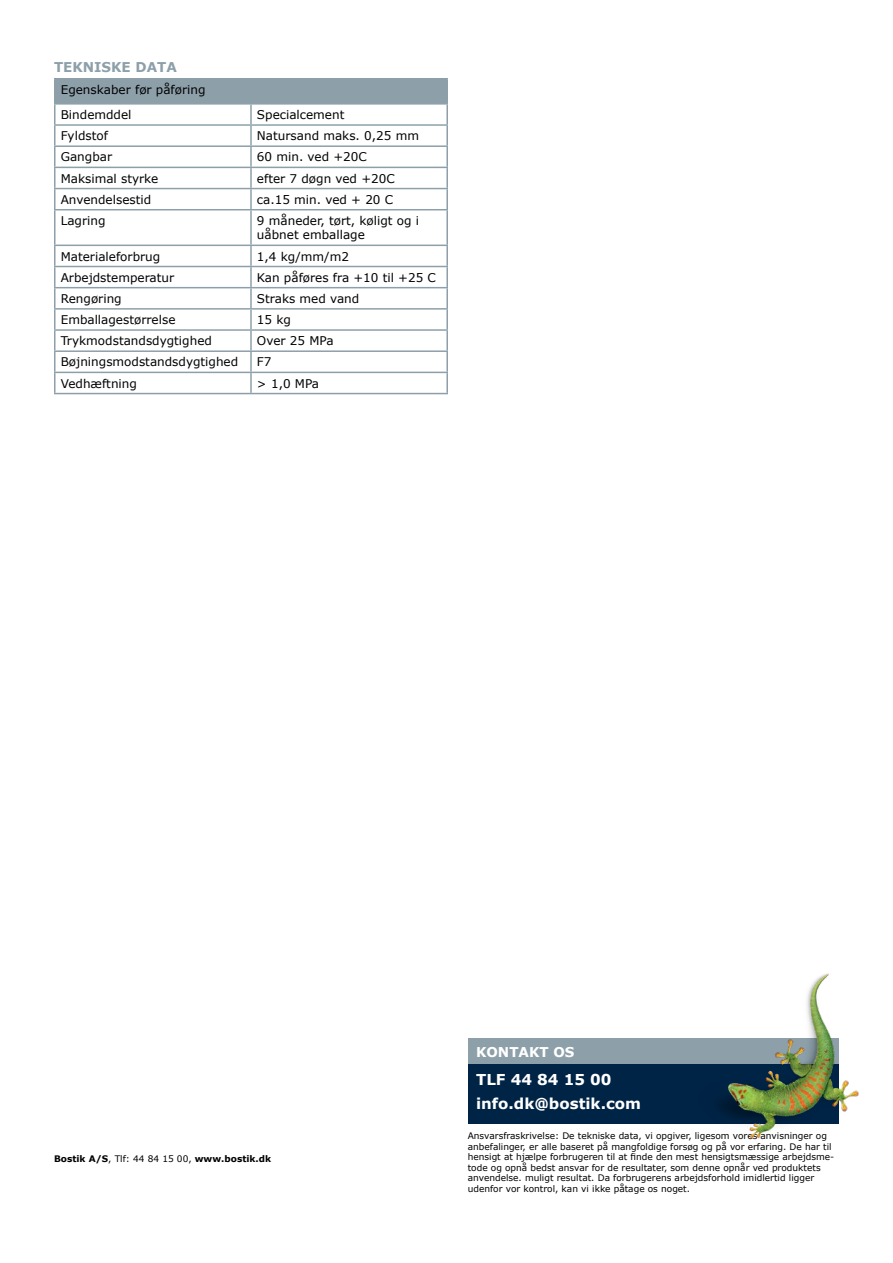
<style>
.page{position:relative;width:893px;height:1263px;background:#fff}
.page>*{position:absolute;margin:0;border:0;box-sizing:border-box;transform-origin:0 0}
.t1{font:700 15px/24px "Verdana";color:#fff}
.t2{font:700 13.5px "Verdana";color:#8da0aa}
.t3{font:700 13.5px "Verdana";color:#fff}
.t4{font:12px/25px "Verdana";color:#000}
.t5{font:9px/10.5px "Verdana";color:#000}
.t6{font:700 9px "Verdana";color:#000}
.s1{font-weight:400}
</style>
<div class="page">
<hr style="left:54px;top:147px;width:2px;height:20px;background:#8da0aa">
<hr style="left:54px;top:168px;width:2px;height:20px;background:#8da0aa">
<hr style="left:54px;top:189px;width:2px;height:20px;background:#8da0aa">
<hr style="left:54px;top:210px;width:2px;height:35px;background:#8da0aa">
<hr style="left:54px;top:246px;width:2px;height:20px;background:#8da0aa">
<hr style="left:54px;top:267px;width:2px;height:20px;background:#8da0aa">
<hr style="left:54px;top:288px;width:2px;height:20px;background:#8da0aa">
<svg style="left:54px;top:310px;width:2px;height:40px"></svg>
<hr style="left:54px;top:352px;width:2px;height:20px;background:#8da0aa">
<hr style="left:54px;top:373px;width:2px;height:20px;background:#8da0aa">
<hr style="left:54px;top:78px;width:197px;height:2px;background:#8da0aa">
<hr style="left:251px;top:78px;width:197px;height:2px;background:#8da0aa">
<hr style="left:54px;top:145px;width:197px;height:2px;background:#8da0aa">
<hr style="left:251px;top:145px;width:197px;height:2px;background:#8da0aa">
<hr style="left:54px;top:167px;width:197px;height:1px;background:#8da0aa">
<hr style="left:251px;top:167px;width:197px;height:1px;background:#8da0aa">
<hr style="left:54px;top:188px;width:197px;height:1px;background:#8da0aa">
<hr style="left:251px;top:188px;width:197px;height:1px;background:#8da0aa">
<hr style="left:54px;top:209px;width:197px;height:1px;background:#8da0aa">
<hr style="left:251px;top:209px;width:197px;height:1px;background:#8da0aa">
<hr style="left:54px;top:245px;width:197px;height:1px;background:#8da0aa">
<hr style="left:251px;top:245px;width:197px;height:1px;background:#8da0aa">
<hr style="left:54px;top:266px;width:197px;height:1px;background:#8da0aa">
<hr style="left:251px;top:266px;width:197px;height:1px;background:#8da0aa">
<hr style="left:54px;top:287px;width:197px;height:1px;background:#8da0aa">
<hr style="left:251px;top:287px;width:197px;height:1px;background:#8da0aa">
<hr style="left:54px;top:308px;width:197px;height:2px;background:#8da0aa">
<hr style="left:251px;top:308px;width:197px;height:2px;background:#8da0aa">
<hr style="left:54px;top:329px;width:197px;height:2px;background:#8da0aa">
<hr style="left:251px;top:329px;width:197px;height:2px;background:#8da0aa">
<hr style="left:54px;top:350px;width:197px;height:2px;background:#8da0aa">
<hr style="left:251px;top:350px;width:197px;height:2px;background:#8da0aa">
<hr style="left:54px;top:372px;width:197px;height:1px;background:#8da0aa">
<hr style="left:251px;top:372px;width:197px;height:1px;background:#8da0aa">
<hr style="left:54px;top:393px;width:197px;height:1px;background:#8da0aa">
<hr style="left:251px;top:393px;width:197px;height:1px;background:#8da0aa">
<svg style="left:54px;top:79px;width:394px;height:66px"></svg>
<hr style="left:250px;top:147px;width:2px;height:20px;background:#8da0aa">
<hr style="left:446px;top:147px;width:2px;height:20px;background:#8da0aa">
<hr style="left:250px;top:168px;width:2px;height:20px;background:#8da0aa">
<hr style="left:446px;top:168px;width:2px;height:20px;background:#8da0aa">
<hr style="left:250px;top:189px;width:2px;height:20px;background:#8da0aa">
<hr style="left:446px;top:189px;width:2px;height:20px;background:#8da0aa">
<hr style="left:250px;top:210px;width:2px;height:35px;background:#8da0aa">
<hr style="left:446px;top:210px;width:2px;height:35px;background:#8da0aa">
<hr style="left:250px;top:246px;width:2px;height:20px;background:#8da0aa">
<hr style="left:446px;top:246px;width:2px;height:20px;background:#8da0aa">
<hr style="left:250px;top:267px;width:2px;height:20px;background:#8da0aa">
<hr style="left:446px;top:267px;width:2px;height:20px;background:#8da0aa">
<hr style="left:250px;top:288px;width:2px;height:20px;background:#8da0aa">
<hr style="left:446px;top:288px;width:2px;height:20px;background:#8da0aa">
<svg style="left:250px;top:310px;width:2px;height:40px"></svg>
<svg style="left:446px;top:310px;width:2px;height:40px"></svg>
<hr style="left:250px;top:352px;width:2px;height:20px;background:#8da0aa">
<hr style="left:446px;top:352px;width:2px;height:20px;background:#8da0aa">
<hr style="left:250px;top:373px;width:2px;height:20px;background:#8da0aa">
<hr style="left:446px;top:373px;width:2px;height:20px;background:#8da0aa">
<div style="left:469px;top:1063px;width:370px;height:61px;background:#002446"></div>
<div style="left:469px;top:1038px;width:370px;height:26px;background:#8da0aa"></div>
<img style="left:719px;top:973px;width:140px;height:166px">
<p class="t2" style="left:54px;top:58px;width:124px">TEKNISKE DATA</p>
<p class="t4" style="left:61px;top:77px;width:146px">Egenskaber før påføring<br>Bindemddel</p>
<p class="t4" style="left:257px;top:102px;width:89px">Specialcement</p>
<p class="t4" style="left:61px;top:123px;width:49px">Fyldstof</p>
<p class="t4" style="left:257px;top:123px;width:164px">Natursand maks. 0,25 mm</p>
<p class="t4" style="left:61px;top:144px;width:53px">Gangbar</p>
<p class="t4" style="left:257px;top:144px;width:111px">60 min. ved +20C</p>
<p class="t4" style="left:61px;top:166px;width:99px">Maksimal styrke</p>
<p class="t4" style="left:257px;top:166px;width:139px">efter 7 døgn ved +20C</p>
<p class="t4" style="left:61px;top:187px;width:92px">Anvendelsestid</p>
<p class="t4" style="left:257px;top:187px;width:138px">ca.15 min. ved + 20 C</p>
<p class="t4" style="left:61px;top:208px;width:46px">Lagring</p>
<p class="t4" style="left:257px;top:213px;width:164px;line-height:14.4px">9 måneder, tørt, køligt og i uåbnet emballage</p>
<p class="t4" style="left:61px;top:243px;width:101px">Materialeforbrug</p>
<p class="t4" style="left:257px;top:243px;width:93px">1,4 kg/mm/m2</p>
<p class="t4" style="left:61px;top:265px;width:115px">Arbejdstemperatur</p>
<p class="t4" style="left:257px;top:265px;width:180px">Kan påføres fra +10 til +25 C</p>
<p class="t4" style="left:61px;top:286px;width:63px">Rengøring</p>
<p class="t4" style="left:257px;top:286px;width:104px">Straks med vand</p>
<p class="t4" style="left:61px;top:307px;width:116px">Emballagestørrelse</p>
<p class="t4" style="left:257px;top:307px;width:36px">15 kg</p>
<p class="t4" style="left:61px;top:328px;width:153px">Trykmodstandsdygtighed</p>
<p class="t4" style="left:257px;top:328px;width:78px">Over 25 MPa</p>
<p class="t4" style="left:61px;top:349px;width:179px">Bøjningsmodstandsdygtighed</p>
<p class="t4" style="left:257px;top:349px;width:16px">F7</p>
<p class="t4" style="left:61px;top:371px;width:78px">Vedhæftning</p>
<p class="t4" style="left:257px;top:371px;width:64px">&gt; 1,0 MPa</p>
<p class="t6" style="left:54px;top:1152px;width:219px">Bostik A/S<span class="s1">, Tlf: 44 84 15 00,</span> www.bostik.dk</p>
<p class="t3" style="left:476px;top:1042px;width:100px">KONTAKT OS</p>
<p class="t1" style="left:476px;top:1067px;width:166px">TLF 44 84 15 00 info.dk@bostik.com</p>
<p class="t5" style="left:468px;top:1130px;width:368px">Ansvarsfraskrivelse: De tekniske data, vi opgiver, ligesom vores anvisninger og anbefalinger, er alle baseret på mangfoldige forsøg og på vor erfaring. De har til hensigt at hjælpe forbrugeren til at finde den mest hensigtsmæssige arbejdsme&shy;tode og opnå bedst ansvar for de resultater, som denne opnår ved produktets anvendelse. muligt resultat. Da forbrugerens arbejdsforhold imidlertid ligger udenfor vor kontrol, kan vi ikke påtage os noget.</p>
</div>
